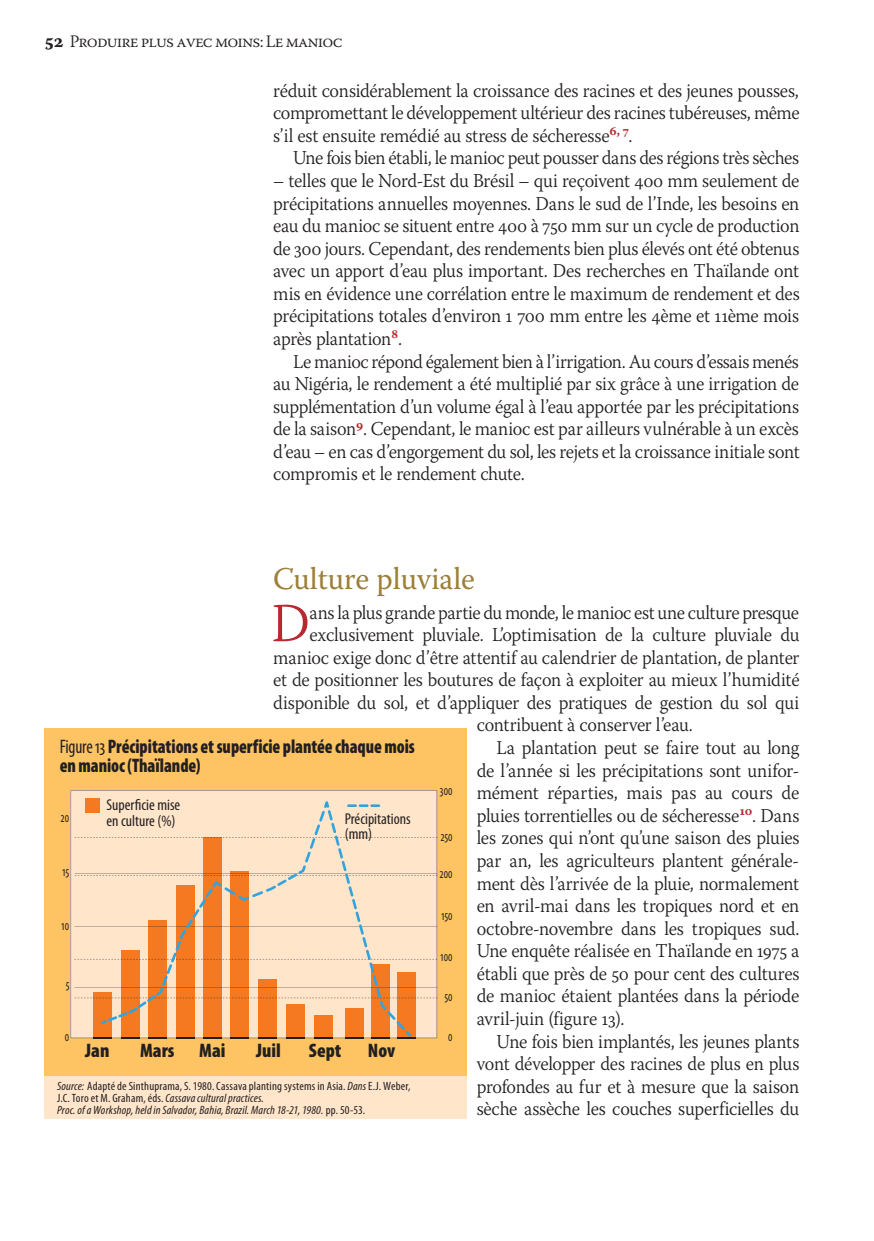
<style>
.page{position:relative;width:874px;height:1241px;background:#fff}
.page>*{position:absolute;margin:0;border:0;box-sizing:border-box;transform-origin:0 0}
.t1{font:300 54.77px "Warnock Pro";color:#b8292f;scale:.96 1}
.t2{font:31.5px "Warnock Pro";color:#9c8039;scale:.96 1}
.t3{font:300 19.6px/22.6px "Warnock Pro";letter-spacing:-.02em;color:#231f20;text-align:justify;scale:.94 1}
.t4{font:900 condensed 19.6px/19.6px "Myriad Pro";color:#231f20;scale:.9 1}
.t5{font:900 condensed 19.6px "Myriad Pro";color:#231f20}
.t6{font:300 17.5px "Warnock Pro";letter-spacing:-.05em;color:#231f20}
.t7{font:condensed 15.75px/15.8px "Myriad Pro";color:#231f20}
.t8{font:condensed 14px "Myriad Pro";letter-spacing:.01em;color:#231f20;scale:.81 1}
.t9{font:condensed 12.08px/11.9px "Myriad Pro";letter-spacing:.015em;color:#231f20}
.s1{font-weight:700;font-size:19.25px}
.s2{font-weight:400}
.s3{font-style:italic}
</style>
<div class="page">
<div style="left:45px;top:728px;width:421px;height:348px;background:#fec464"></div>
<svg style="left:71px;top:790px;width:366px;height:248px;background:#f6dcc2"></svg>
<div style="left:93px;top:992px;width:18px;height:45px;background:#f47920"></div>
<div style="left:397px;top:971px;width:18px;height:66px;background:#f47920"></div>
<svg style="left:121px;top:1037px;width:18px;height:1px"></svg>
<svg style="left:148px;top:1037px;width:18px;height:1px"></svg>
<svg style="left:176px;top:1037px;width:18px;height:1px"></svg>
<svg style="left:203px;top:1037px;width:18px;height:1px"></svg>
<svg style="left:230px;top:1037px;width:18px;height:1px"></svg>
<svg style="left:258px;top:1037px;width:19px;height:1px"></svg>
<svg style="left:286px;top:1037px;width:18px;height:1px"></svg>
<svg style="left:314px;top:1037px;width:19px;height:1px"></svg>
<svg style="left:344px;top:1037px;width:19px;height:1px"></svg>
<svg style="left:371px;top:1037px;width:18px;height:1px"></svg>
<svg style="left:397px;top:1037px;width:18px;height:1px"></svg>
<svg style="left:93px;top:1037px;width:18px;height:1px"></svg>
<div style="left:85px;top:798px;width:15px;height:15px;background:#f47920"></div>
<svg style="left:101px;top:801px;width:310px;height:236px;background:#f8b078"></svg>
<div style="left:45px;top:1076px;width:421px;height:43px;background:#ffe5ca"></div>
<svg style="left:74px;top:804px;width:363px;height:226px;background:#f7caa4"></svg>
<p class="t6" style="left:45px;top:34px;width:299px"><span class="s1">52</span> Produire plus avec moins: Le manioc</p>
<p class="t3" style="left:273px;top:81px;width:561px">réduit considérablement la croissance des racines et des jeunes pousses, compromettant le développement ultérieur des racines tubéreuses, même s’il est ensuite remédié au stress de sécheresse<sup>6,</sup> <sup>7</sup>.</p>
<p class="t3" style="left:293px;top:148px;width:539px">Une fois bien établi, le manioc peut pousser dans des régions très sèches</p>
<p class="t3" style="left:273px;top:171px;width:561px">– telles que le Nord-Est du Brésil – qui reçoivent 400 mm seulement de précipitations annuelles moyennes. Dans le sud de l’Inde, les besoins en eau du manioc se situent entre 400 à 750 mm sur un cycle de production de 300 jours. Cependant, des rendements bien plus élevés ont été obtenus avec un apport d’eau plus important. Des recherches en Thaïlande ont mis en évidence une corrélation entre le maximum de rendement et des précipitations totales d’environ 1 700 mm entre les 4ème et 11ème mois après plantation<sup>8</sup>.</p>
<p class="t3" style="left:273px;top:352px;width:561px;text-indent:20px">Le manioc répond également bien à l’irrigation. Au cours d’essais menés au Nigéria, le rendement a été multiplié par six grâce à une irrigation de supplémentation d’un volume égal à l’eau apportée par les précipitations de la saison<sup>9</sup>. Cependant, le manioc est par ailleurs vulnérable à un excès d’eau – en cas d’engorgement du sol, les rejets et la croissance initiale sont compromis et le rendement chute.</p>
<h2 class="t2" style="left:273px;top:566px;width:212px">Culture pluviale</h2>
<h1 class="t1" style="left:271px;top:602px;width:41px">D</h1>
<p class="t3" style="left:309px;top:603px;width:522px">ans la plus grande partie du monde, le manioc est une culture presque</p>
<p class="t3" style="left:309px;top:625px;width:522px">exclusivement pluviale. L’optimisation de la culture pluviale du</p>
<p class="t3" style="left:273px;top:648px;width:561px">manioc exige donc d’être attentif au calendrier de plantation, de planter</p>
<p class="t3" style="left:273px;top:670px;width:561px">et de positionner les boutures de façon à exploiter au mieux l’humidité</p>
<p class="t3" style="left:273px;top:693px;width:561px">disponible du sol, et d’appliquer des pratiques de gestion du sol qui</p>
<p class="t3" style="left:476px;top:715px;width:231px">contribuent à conserver l’eau.</p>
<p class="t3" style="left:496px;top:738px;width:323px">La plantation peut se faire tout au long</p>
<p class="t3" style="left:476px;top:761px;width:345px">de l’année si les précipitations sont unifor-</p>
<p class="t3" style="left:476px;top:783px;width:344px">mément réparties, mais pas au cours de</p>
<p class="t3" style="left:476px;top:806px;width:345px">pluies torrentielles ou de sécheresse<sup>10</sup>. Dans</p>
<p class="t3" style="left:476px;top:828px;width:345px">les zones qui n’ont qu’une saison des pluies</p>
<p class="t3" style="left:476px;top:851px;width:344px">par an, les agriculteurs plantent générale-</p>
<p class="t3" style="left:476px;top:873px;width:344px">ment dès l’arrivée de la pluie, normalement</p>
<p class="t3" style="left:476px;top:896px;width:345px">en avril-mai dans les tropiques nord et en</p>
<p class="t3" style="left:476px;top:919px;width:345px">octobre-novembre dans les tropiques sud.</p>
<p class="t3" style="left:476px;top:941px;width:345px">Une enquête réalisée en Thaïlande en 1975 a</p>
<p class="t3" style="left:476px;top:964px;width:345px">établi que près de 50 pour cent des cultures</p>
<p class="t3" style="left:476px;top:986px;width:344px">de manioc étaient plantées dans la période</p>
<p class="t3" style="left:476px;top:1009px;width:159px">avril-juin (figure 13).</p>
<p class="t3" style="left:496px;top:1031px;width:323px">Une fois bien implantés, les jeunes plants</p>
<p class="t3" style="left:476px;top:1054px;width:345px">vont développer des racines de plus en plus</p>
<p class="t3" style="left:476px;top:1077px;width:344px">profondes au fur et à mesure que la saison</p>
<p class="t3" style="left:476px;top:1099px;width:344px">sèche assèche les couches superficielles du</p>
<p class="t4" style="left:60px;top:738px;width:396px"><span class="s2">Figure 13</span> Précipitations et superficie plantée chaque mois en manioc (Thaïlande)</p>
<p class="t8" style="left:440px;top:785px;width:17px">300</p>
<p class="t8" style="left:440px;top:830px;width:16px">250</p>
<p class="t8" style="left:439px;top:868px;width:17px">200</p>
<p class="t8" style="left:441px;top:910px;width:15px">150</p>
<p class="t8" style="left:440px;top:951px;width:16px">100</p>
<p class="t8" style="left:444px;top:991px;width:12px">50</p>
<p class="t8" style="left:448px;top:1030px;width:7px">0</p>
<p class="t7" style="left:106px;top:798px;width:75px">Superficie mise en culture (%)</p>
<p class="t7" style="left:344px;top:811px;width:67px">Précipitations (mm)</p>
<p class="t8" style="left:61px;top:812px;width:12px">20</p>
<p class="t8" style="left:63px;top:866px;width:10px">15</p>
<p class="t8" style="left:62px;top:920px;width:11px">10</p>
<p class="t8" style="left:66px;top:979px;width:6px">5</p>
<p class="t8" style="left:65px;top:1030px;width:7px">0</p>
<p class="t5" style="left:85px;top:1042px;width:26px">Jan</p>
<p class="t5" style="left:140px;top:1042px;width:36px">Mars</p>
<p class="t5" style="left:199px;top:1042px;width:28px">Mai</p>
<p class="t5" style="left:256px;top:1043px;width:26px">Juil</p>
<p class="t5" style="left:309px;top:1042px;width:34px">Sept</p>
<p class="t5" style="left:368px;top:1042px;width:29px">Nov</p>
<p class="t9" style="left:57px;top:1081px;width:355px"><span class="s3">Source:</span> Adapté de Sinthuprama, S. 1980. Cassavaplanting systems in Asia. <span class="s3">Dans</span> E.J. Weber,<br>J.C. Toroet M. Graham, éds. <span class="s3">Cassava cultural practices.<br>Proc. of a Workshop, held in Salvador, Bahia, Brazil. March 18-21, 1980.</span> pp. 50-53.</p>
</div>
